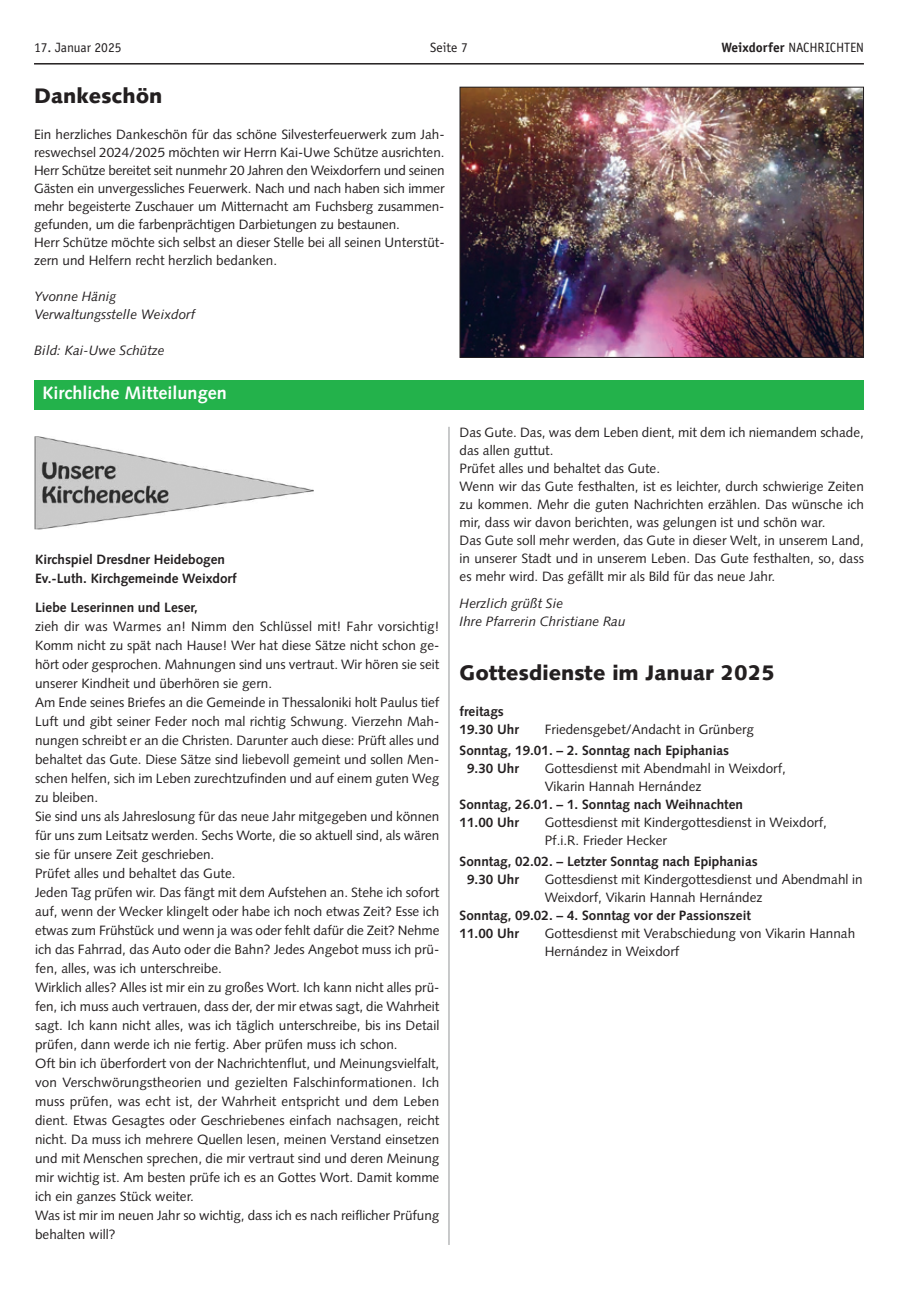
<style>
.page{position:relative;width:915px;height:1293px;background:#fff}
.page>*{position:absolute;margin:0;border:0;box-sizing:border-box;transform-origin:0 0}
.t1{font:900 21px "Syntax";color:#231f20}
.t2{font:700 18px "Syntax";color:#fff}
.t3{font:13.5px/18.9px "Syntax";color:#231f20}
.t4{font:700 13.5px/18px "Syntax";color:#231f20}
.t5{font:italic 13.5px/18px "Syntax";color:#231f20}
.t6{font:13.5px "Officina Sans";letter-spacing:-.01em;color:#231f20}
.s1{font-weight:700}
</style>
<div class="page">
<hr style="left:34px;top:63px;width:829px;height:2px;background:#231f20">
<img style="left:461px;top:89px;width:400px;height:267px">
<div style="left:459px;top:87px;width:404px;height:271px;border:1px solid #231f20"></div>
<img style="left:34px;top:436px;width:280px;height:94px">
<div style="left:34px;top:380px;width:829px;height:29px;background:#23b24b"></div>
<hr style="left:448px;top:427px;width:1px;height:818px;background:#939598">
<p class="t6" style="left:34px;top:43px;width:89px">17. Januar 2025</p>
<p class="t6" style="left:430px;top:43px;width:39px">Seite 7</p>
<p class="t6" style="left:721px;top:43px;width:144px"><span class="s1">Weixdorfer</span> NACHRICHTEN</p>
<h1 class="t1" style="left:34px;top:85px;width:130px">Dankeschön</h1>
<p class="t3" style="left:34px;top:126px;width:412px;line-height:18px">Ein herzliches Dankeschön für das schöne Silvesterfeuerwerk zum Jah&shy;reswechsel 2024/2025 möchten wir Herrn Kai-Uwe Schütze ausrichten.<br>Herr Schütze bereitet seit nunmehr 20 Jahren den Weixdorfern und seinen Gästen ein unvergessliches Feuerwerk. Nach und nach haben sich immer mehr begeisterte Zuschauer um Mitternacht am Fuchsberg zusammen&shy;gefunden, um die farbenprächtigen Darbietungen zu bestaunen.<br>Herr Schütze möchte sich selbst an dieser Stelle bei all seinen Unterstüt&shy;zern und Helfern recht herzlich bedanken.</p>
<p class="t5" style="left:34px;top:288px;width:163px">Yvonne Hänig<br>Verwaltungsstelle Weixdorf</p>
<p class="t5" style="left:34px;top:342px;width:132px">Bild: Kai-Uwe Schütze</p>
<h2 class="t2" style="left:42px;top:386px;width:186px">Kirchliche Mitteilungen</h2>
<p class="t4" style="left:35px;top:551px;width:203px;line-height:18.9px">Kirchspiel Dresdner Heidebogen<br>Ev.-Luth. Kirchgemeinde Weixdorf</p>
<p class="t4" style="left:35px;top:600px;width:164px">Liebe Leserinnen und Leser,</p>
<p class="t3" style="left:35px;top:618px;width:405px">zieh dir was Warmes an! Nimm den Schlüssel mit! Fahr vorsichtig!<br>Komm nicht zu spät nach Hause! Wer hat diese Sätze nicht schon ge&shy;hört oder gesprochen. Mahnungen sind uns vertraut. Wir hören sie seit unserer Kindheit und überhören sie gern.<br>Am Ende seines Briefes an die Gemeinde in Thessaloniki holt Paulus tief Luft und gibt seiner Feder noch mal richtig Schwung. Vierzehn Mah&shy;nungen schreibt er an die Christen. Darunter auch diese: Prüft alles und behaltet das Gute. Diese Sätze sind liebevoll gemeint und sollen Men&shy;schen helfen, sich im Leben zurechtzufinden und auf einem guten Weg zu bleiben.<br>Sie sind uns als Jahreslosung für das neue Jahr mitgegeben und können für uns zum Leitsatz werden. Sechs Worte, die so aktuell sind, als wären sie für unsere Zeit geschrieben.<br>Prüfet alles und behaltet das Gute.<br>Jeden Tag prüfen wir. Das fängt mit dem Aufstehen an. Stehe ich sofort auf, wenn der Wecker klingelt oder habe ich noch etwas Zeit? Esse ich etwas zum Frühstück und wenn ja was oder fehlt dafür die Zeit? Nehme ich das Fahrrad, das Auto oder die Bahn? Jedes Angebot muss ich prü&shy;fen, alles, was ich unterschreibe.<br>Wirklich alles? Alles ist mir ein zu großes Wort. Ich kann nicht alles prü&shy;fen, ich muss auch vertrauen, dass der, der mir etwas sagt, die Wahrheit sagt. Ich kann nicht alles, was ich täglich unterschreibe, bis ins Detail prüfen, dann werde ich nie fertig. Aber prüfen muss ich schon.<br>Oft bin ich überfordert von der Nachrichtenflut, und Meinungsvielfalt, von Verschwörungstheorien und gezielten Falschinformationen. Ich muss prüfen, was echt ist, der Wahrheit entspricht und dem Leben dient. Etwas Gesagtes oder Geschriebenes einfach nachsagen, reicht nicht. Da muss ich mehrere Quellen lesen, meinen Verstand einsetzen und mit Menschen sprechen, die mir vertraut sind und deren Meinung mir wichtig ist. Am besten prüfe ich es an Gottes Wort. Damit komme ich ein ganzes Stück weiter.<br>Was ist mir im neuen Jahr so wichtig, dass ich es nach reiflicher Prüfung behalten will?</p>
<p class="t3" style="left:459px;top:424px;width:405px;line-height:18px">Das Gute. Das, was dem Leben dient, mit dem ich niemandem schade, das allen guttut.<br>Prüfet alles und behaltet das Gute.<br>Wenn wir das Gute festhalten, ist es leichter, durch schwierige Zeiten zu kommen. Mehr die guten Nachrichten erzählen. Das wünsche ich mir, dass wir davon berichten, was gelungen ist und schön war.<br>Das Gute soll mehr werden, das Gute in dieser Welt, in unserem Land, in unserer Stadt und in unserem Leben. Das Gute festhalten, so, dass es mehr wird. Das gefällt mir als Bild für das neue Jahr.</p>
<p class="t5" style="left:459px;top:595px;width:167px">Herzlich grüßt Sie<br>Ihre Pfarrerin Christiane Rau</p>
<h1 class="t1" style="left:459px;top:662px;width:317px">Gottesdienste im Januar 2025</h1>
<p class="t4" style="left:459px;top:703px;width:61px">freitags<br>19.30 Uhr</p>
<p class="t3" style="left:544px;top:721px;width:210px">Friedensgebet/Andacht in Grünberg</p>
<p class="t4" style="left:467px;top:742px;width:263px;text-indent:-8px">Sonntag, 19.01. – 2. Sonntag nach Epiphanias<br>9.30 Uhr</p>
<p class="t3" style="left:544px;top:760px;width:243px;line-height:18px">Gottesdienst mit Abendmahl in Weixdorf,<br>Vikarin Hannah Hernández</p>
<p class="t4" style="left:459px;top:796px;width:285px">Sonntag, 26.01. – 1. Sonntag nach Weihnachten<br>11.00 Uhr</p>
<p class="t3" style="left:544px;top:814px;width:283px;line-height:18px">Gottesdienst mit Kindergottesdienst in Weixdorf,<br>Pf.i.R. Frieder Hecker</p>
<p class="t4" style="left:467px;top:853px;width:292px;text-indent:-8px">Sonntag, 02.02. – Letzter Sonntag nach Epiphanias<br>9.30 Uhr</p>
<p class="t3" style="left:544px;top:871px;width:319px;line-height:18px">Gottesdienst mit Kindergottesdienst und Abendmahl in<br>Weixdorf, Vikarin Hannah Hernández</p>
<p class="t4" style="left:459px;top:907px;width:293px">Sonntag, 09.02. – 4. Sonntag vor der Passionszeit<br>11.00 Uhr</p>
<p class="t3" style="left:544px;top:925px;width:312px;line-height:18px">Gottesdienst mit Verabschiedung von Vikarin Hannah<br>Hernández in Weixdorf</p>
</div>
